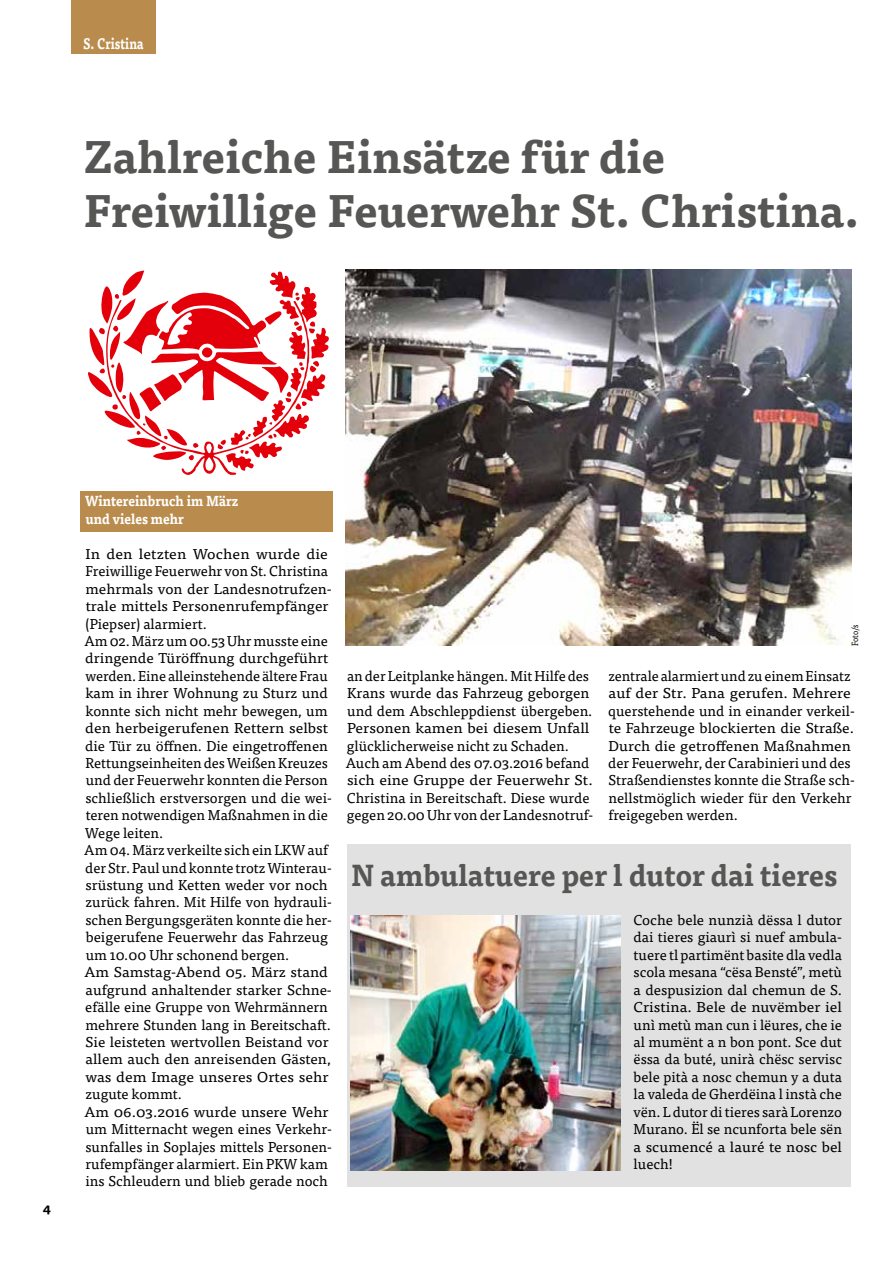
<style>
.page{position:relative;width:893px;height:1263px;background:#fff}
.page>*{position:absolute;margin:0;border:0;box-sizing:border-box;transform-origin:0 0}
.t1{font:700 45px/54px "Tisa Pro";color:#565655}
.t2{font:700 30px "Tisa Pro";color:#565655;scale:.96 1}
.t3{font:700 15px "Tisa Pro";color:#fff;scale:.8 1}
.t4{font:14.25px/17.4px "Tisa Pro";color:#000;scale:1.08 1}
.t5{font:14.25px/17.4px "Tisa Pro";color:#000}
.t6{font:700 14.25px/17.4px "Tisa Pro";color:#fff;scale:.9 1}
.t7{font:700 13.5px "Tisa Pro";color:#000}
.t8{font:9px "Tisa Pro";color:#000;scale:.85 1}
</style>
<div class="page">
<div style="left:81px;top:492px;width:252px;height:40px;background:#b98c4d"></div>
<img style="left:345px;top:270px;width:506px;height:376px">
<svg style="left:88px;top:270px;width:241px;height:205px"></svg>
<div style="left:347px;top:844px;width:503px;height:342px;background:#e1e1e1"></div>
<img style="left:351px;top:915px;width:270px;height:255px">
<div style="left:71px;top:0;width:85px;height:54px;background:#b98c4d"></div>
<p class="t3" style="left:83px;top:32px;width:77px">S. Cristina</p>
<h1 class="t1" style="left:82px;top:128px;width:778px">Zahlreiche Einsätze für die<br>Freiwillige Feuerwehr St. Christina.</h1>
<p class="t7" style="left:43px;top:1197px;width:10px">4</p>
<p class="t6" style="left:85px;top:492px;width:172px">Wintereinbruch im März und vieles mehr</p>
<p class="t4" style="left:84px;top:544px;width:231px">In den letzten Wochen wurde die Freiwillige Feuerwehr von St. Christina mehrmals von der Landesnotrufzen&shy;trale mittels Personenrufempfänger (Piepser) alarmiert.<br>Am 02. März um 00.53 Uhr musste eine dringende Türöffnung durchgeführt werden. Eine alleinstehende ältere Frau kam in ihrer Wohnung zu Sturz und konnte sich nicht mehr bewegen, um den herbeigerufenen Rettern selbst die Tür zu öffnen. Die eingetroffenen Rettungseinheiten des Weißen Kreuzes und der Feuerwehr konnten die Person schließlich erstversorgen und die wei&shy;teren notwendigen Maßnahmen in die Wege leiten.<br>Am 04. März verkeilte sich ein LKW auf der Str. Paul und konnte trotz Winterau&shy;srüstung und Ketten weder vor noch zurück fahren. Mit Hilfe von hydrauli&shy;schen Bergungsgeräten konnte die her&shy;beigerufene Feuerwehr das Fahrzeug um 10.00 Uhr schonend bergen.<br>Am Samstag-Abend 05. März stand aufgrund anhaltender starker Schne&shy;efälle eine Gruppe von Wehrmännern mehrere Stunden lang in Bereitschaft.<br>Sie leisteten wertvollen Beistand vor allem auch den anreisenden Gästen, was dem Image unseres Ortes sehr zugute kommt.<br>Am 06.03.2016 wurde unsere Wehr um Mitternacht wegen eines Verkehr&shy;sunfalles in Soplajes mittels Personen&shy;rufempfänger alarmiert. Ein PKW kam ins Schleudern und blieb gerade noch</p>
<p class="t8" style="left:848px;top:646px;width:26px;rotate:-90deg">Foto/s</p>
<p class="t5" style="left:346px;top:666px;width:249px">an der Leitplanke hängen. Mit Hilfe des Krans wurde das Fahrzeug geborgen und dem Abschleppdienst übergeben.<br>Personen kamen bei diesem Unfall glücklicherweise nicht zu Schaden.<br>Auch am Abend des 07.03.2016 befand sich eine Gruppe der Feuerwehr St.<br>Christina in Bereitschaft. Diese wurde gegen 20.00 Uhr von der Landesnotruf-</p>
<p class="t5" style="left:608px;top:666px;width:248px">zentrale alarmiert und zu einem Einsatz auf der Str. Pana gerufen. Mehrere querstehende und in einander verkeil&shy;te Fahrzeuge blockierten die Straße.<br>Durch die getroffenen Maßnahmen der Feuerwehr, der Carabinieri und des Straßendienstes konnte die Straße sch&shy;nellstmöglich wieder für den Verkehr freigegeben werden.</p>
<h2 class="t2" style="left:351px;top:851px;width:509px">N ambulatuere per l dutor dai tieres</h2>
<p class="t5" style="left:634px;top:910px;width:210px;text-align:justify">Coche bele nunzià dëssa l dutor dai tieres giaurì si nuef ambula&shy;tuere tl partimënt basite dla vedla scola mesana “cësa Bensté”, metù a despusizion dal chemun de S.<br>Cristina. Bele de nuvëmber iel unì metù man cun i lëures, che ie al mumënt a n bon pont. Sce dut ëssa da buté, unirà chësc servisc bele pità a nosc chemun y a duta la valeda de Gherdëina l instà che vën. L dutor di tieres sarà Lorenzo Murano. Ël se ncunforta bele sën a scumencé a lauré te nosc bel luech!</p>
</div>
